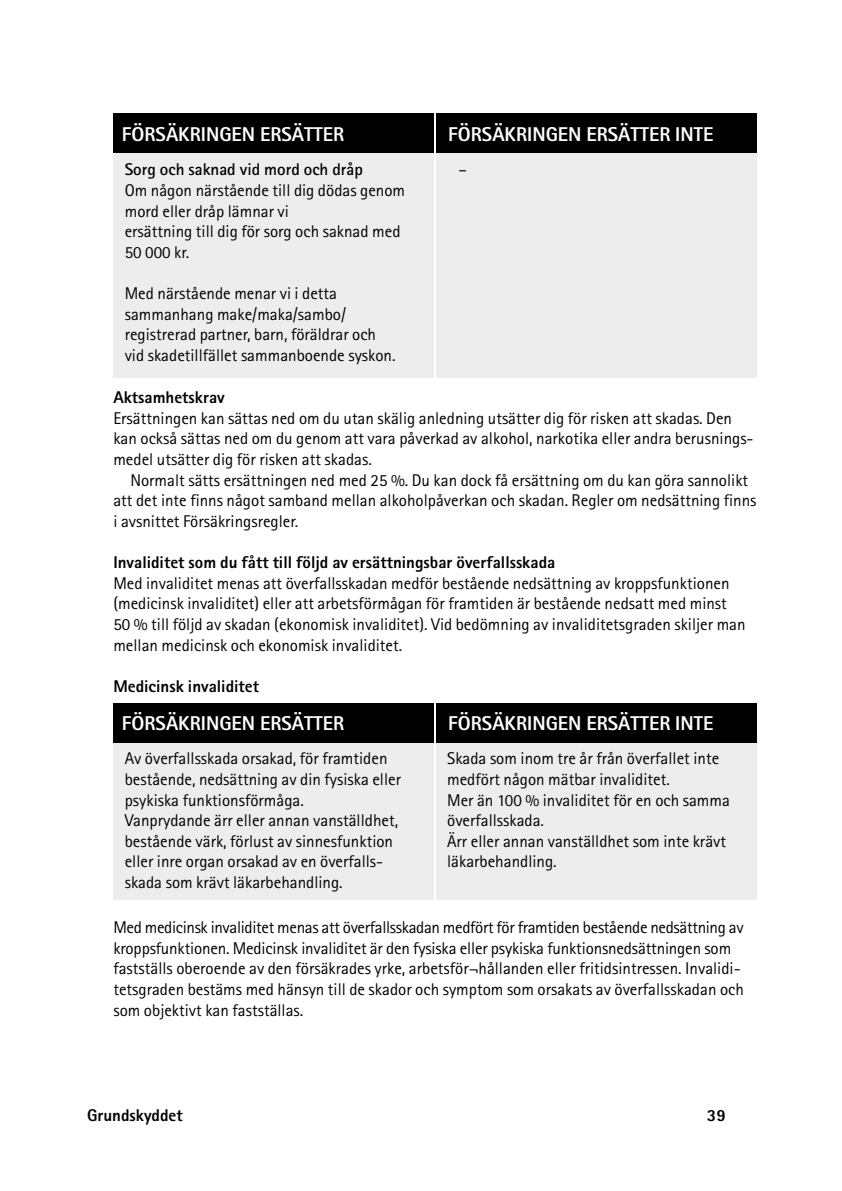
<style>
.page{position:relative;width:842px;height:1191px;background:#fff}
.page>*{position:absolute;margin:0;border:0;box-sizing:border-box;transform-origin:0 0}
.t1{font:800 20px "Rotis Sans Serif";color:#fff}
.t2{font:17px/20.6px "Rotis Sans Serif";color:#000}
.t3{font:800 17px "Rotis Sans Serif";color:#000}
.t4{font:700 17px "Rotis Sans Serif";color:#000}
</style>
<div class="page">
<div style="left:113px;top:127px;width:321px;height:250px;background:#ededed"></div>
<div style="left:436px;top:127px;width:321px;height:250px;background:#ededed"></div>
<div style="left:113px;top:716px;width:321px;height:184px;background:#ededed"></div>
<div style="left:436px;top:716px;width:321px;height:184px;background:#ededed"></div>
<div style="left:436px;top:113px;width:321px;height:40px;background:#000"></div>
<div style="left:113px;top:113px;width:321px;height:40px;background:#000"></div>
<div style="left:436px;top:703px;width:321px;height:39px;background:#000"></div>
<div style="left:113px;top:703px;width:321px;height:39px;background:#000"></div>
<p class="t1" style="left:122px;top:121px;width:224px">FÖRSÄKRINGEN ERSÄTTER</p>
<p class="t1" style="left:448px;top:121px;width:267px">FÖRSÄKRINGEN ERSÄTTER INTE</p>
<p class="t4" style="left:125px;top:159px;width:240px">Sorg och saknad vid mord och dråp</p>
<p class="t2" style="left:125px;top:180px;width:282px">Om någon närstående till dig dödas genom mord eller dråp lämnar vi<br>ersättning till dig för sorg och saknad med<br>50 000 kr.</p>
<p class="t2" style="left:125px;top:283px;width:272px">Med närstående menar vi i detta sammanhang make/maka/sambo/ registrerad partner, barn, föräldrar och vid skadetillfället sammanboende syskon.</p>
<p class="t2" style="left:458px;top:159px;width:10px">–</p>
<p class="t3" style="left:113px;top:387px;width:113px">Aktsamhetskrav</p>
<p class="t2" style="left:113px;top:408px;width:642px">Ersättningen kan sättas ned om du utan skälig anledning utsätter dig för risken att skadas. Den kan också sättas ned om du genom att vara påverkad av alkohol, narkotika eller andra berusnings&shy;medel utsätter dig för risken att skadas.</p>
<p class="t2" style="left:113px;top:469px;width:645px;text-indent:17px">Normalt sätts ersättningen ned med 25 %. Du kan dock få ersättning om du kan göra sannolikt att det inte finns något samband mellan alkoholpåverkan och skadan. Regler om nedsättning finns i avsnittet Försäkringsregler.</p>
<p class="t3" style="left:113px;top:551px;width:443px">Invaliditet som du fått till följd av ersättningsbar överfallsskada</p>
<p class="t2" style="left:113px;top:572px;width:634px">Med invaliditet menas att överfallsskadan medför bestående nedsättning av kroppsfunktionen (medicinsk invaliditet) eller att arbetsförmågan för framtiden är bestående nedsatt med minst 50 % till följd av skadan (ekonomisk invaliditet). Vid bedömning av invaliditetsgraden skiljer man mellan medicinsk och ekonomisk invaliditet.</p>
<p class="t3" style="left:113px;top:675px;width:147px">Medicinsk invaliditet</p>
<p class="t1" style="left:122px;top:711px;width:224px">FÖRSÄKRINGEN ERSÄTTER</p>
<p class="t1" style="left:448px;top:711px;width:267px">FÖRSÄKRINGEN ERSÄTTER INTE</p>
<p class="t2" style="left:125px;top:748px;width:278px">Av överfallsskada orsakad, för framtiden bestående, nedsättning av din fysiska eller psykiska funktionsförmåga.<br>Vanprydande ärr eller annan vanställdhet, bestående värk, förlust av sinnesfunktion eller inre organ orsakad av en överfalls&shy;skada som krävt läkarbehandling.</p>
<p class="t2" style="left:447px;top:748px;width:284px">Skada som inom tre år från överfallet inte medfört någon mätbar invaliditet.<br>Mer än 100 % invaliditet för en och samma överfallsskada.<br>Ärr eller annan vanställdhet som inte krävt läkarbehandling.</p>
<p class="t2" style="left:113px;top:917px;width:632px">Med medicinsk invaliditet menas att överfallsskadan medfört för framtiden bestående nedsättning av kroppsfunktionen. Medicinsk invaliditet är den fysiska eller psykiska funktionsnedsättningen som fastställs oberoende av den försäkrades yrke, arbetsför¬hållanden eller fritidsintressen. Invalidi&shy;tetsgraden bestäms med hänsyn till de skador och symptom som orsakats av överfallsskadan och som objektivt kan fastställas.</p>
<p class="t3" style="left:87px;top:1104px;width:97px">Grundskyddet</p>
<p class="t3" style="left:707px;top:1104px;width:20px">39</p>
</div>
